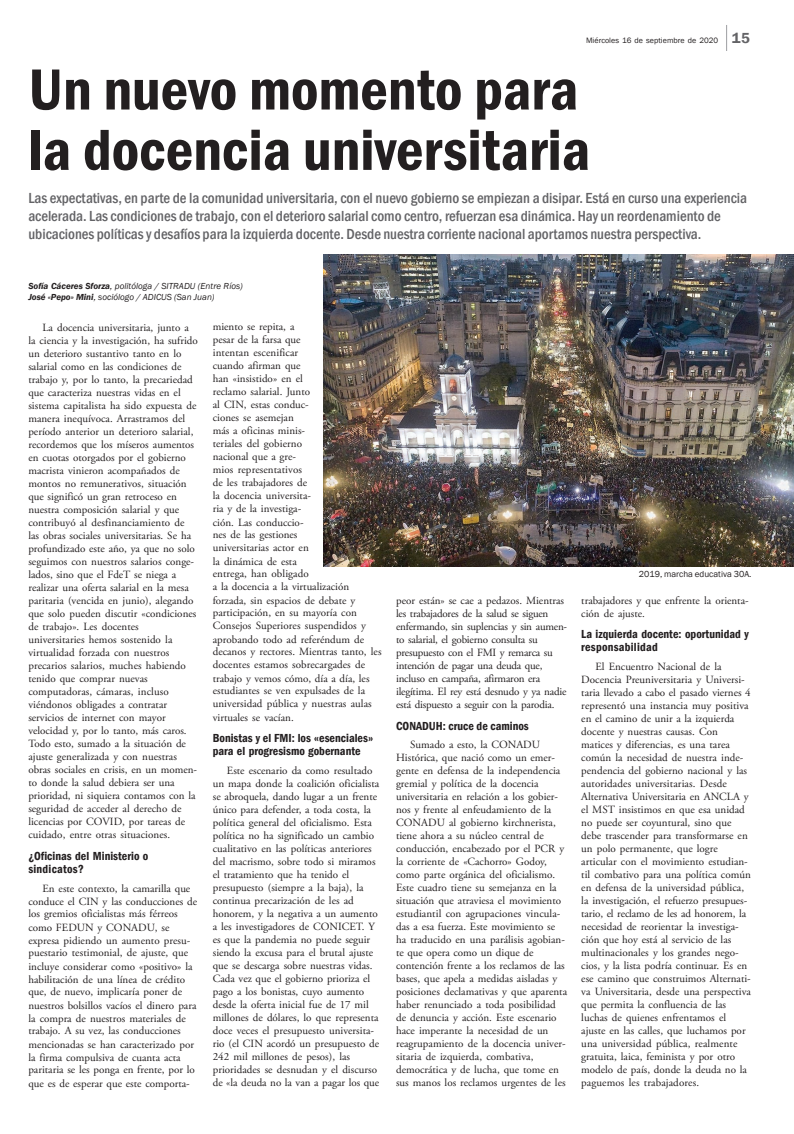
<style>
.page{position:relative;width:794px;height:1134px;background:#fff}
.page>*{position:absolute;margin:0;border:0;box-sizing:border-box;transform-origin:0 0}
.t1{font:60px/60.4px "Franklin Gothic Demi Cond";color:#231f20}
.t2{font:15px/18px "Franklin Gothic Medium Cond";color:#636366}
.t3{font:12px/13px "Franklin Gothic Demi Cond";color:#231f20}
.t4{font:11px/13px "Adobe Garamond Pro";color:#231f20}
.t5{font:11px/13px "Adobe Garamond Pro";letter-spacing:-.02em;color:#231f20}
.t6{font:italic 9px/11px "Franklin Gothic";color:#231f20}
.t7{font:9px "Franklin Gothic";color:#231f20}
.t8{font:8px "Franklin Gothic";letter-spacing:.005em;color:#231f20}
.s1{font-family:"Franklin Gothic Demi";font-size:15px;color:#636366}
.s2{font-family:"Franklin Gothic Demi"}
</style>
<div class="page">
<svg style="left:726px;top:25px;width:1px;height:26px"></svg>
<img style="left:324px;top:255px;width:470px;height:312px">
<p class="t8" style="left:586px;top:37px;width:165px">Miércoles 16 de septiembre de 2020 <span class="s1">15</span></p>
<h1 class="t1" style="left:28px;top:64px;width:563px">Un nuevo momento para la docencia universitaria</h1>
<p class="t2" style="left:28px;top:190px;width:720px">Las expectativas, en parte de la comunidad universitaria, con el nuevo gobierno se empiezan a disipar. Está en curso una experiencia acelerada. Las condiciones de trabajo, con el deterioro salarial como centro, refuerzan esa dinámica. Hay un reordenamiento de ubicaciones políticas y desafíos para la izquierda docente. Desde nuestra corriente nacional aportamos nuestra perspectiva.</p>
<p class="t6" style="left:28px;top:281px;width:216px"><span class="s2">Sofía Cáceres Sforza</span>, politóloga / SITRADU (Entre Ríos)<br><span class="s2">José «Pepo» Mini</span>, sociólogo / ADICUS (San Juan)</p>
<p class="t4" style="left:213px;top:321px;width:170px">miento se repita, a<br>pesar de la farsa que<br>intentan escenificar<br>cuando afirman que<br>han «insistido» en el<br>reclamo salarial. Junto<br>al CIN, estas conduc-<br>ciones se asemejan<br>más a oficinas minis-<br>teriales del gobierno<br>nacional que a gre-<br>mios representativos<br>de les trabajadores de<br>la docencia universita-<br>ria y de la investiga-<br>ción. Las conduccio-<br>nes de las gestiones<br>universitarias actor en<br>la dinámica de esta<br>entrega, han obligado<br>a la docencia a la virtualización forzada, sin espacios de debate y participación, en su mayoría con<br>Consejos Superiores suspendidos y aprobando todo ad referéndum de decanos y rectores. Mientras tanto, les docentes estamos sobrecargades de trabajo y vemos cómo, día a día, les estudiantes se ven expulsades de la universidad pública y nuestras aulas virtuales se vacían.</p>
<p class="t3" style="left:213px;top:732px;width:162px">Bonistas y el FMI: los «esenciales» para el progresismo gobernante</p>
<p class="t4" style="left:213px;top:765px;width:168px;text-indent:14px">Este escenario da como resultado un mapa donde la coalición oficialista se abroquela, dando lugar a un frente único para defender, a toda costa, la política general del oficialismo. Esta política no ha significado un cambio cualitativo en las políticas anteriores del macrismo, sobre todo si miramos el tratamiento que ha tenido el presupuesto (siempre a la baja), la continua precarización de les ad honorem, y la negativa a un aumento a les investigadores de CONICET. Y es que la pandemia no puede seguir siendo la excusa para el brutal ajuste que se descarga sobre nuestras vidas.<br>Cada vez que el gobierno prioriza el pago a los bonistas, cuyo aumento desde la oferta inicial fue de 17 mil millones de dólares, lo que representa doce veces el presupuesto universita&shy;rio (el CIN acordó un presupuesto de 242 mil millones de pesos), las prioridades se desnudan y el discurso de «la deuda no la van a pagar los que</p>
<p class="t4" style="left:28px;top:322px;width:171px;text-indent:14px">La docencia universitaria, junto a la ciencia y la investigación, ha sufrido un deterioro sustantivo tanto en lo salarial como en las condiciones de trabajo y, por lo tanto, la precariedad que caracteriza nuestras vidas en el sistema capitalista ha sido expuesta de manera inequívoca. Arrastramos del período anterior un deterioro salarial, recordemos que los míseros aumentos en cuotas otorgados por el gobierno macrista vinieron acompañados de montos no remunerativos, situación que significó un gran retroceso en nuestra composición salarial y que contribuyó al desfinanciamiento de las obras sociales universitarias. Se ha profundizado este año, ya que no solo seguimos con nuestros salarios conge&shy;lados, sino que el FdeT se niega a realizar una oferta salarial en la mesa paritaria (vencida en junio), alegando que solo pueden discutir «condiciones de trabajo». Les docentes<br>universitaries hemos sostenido la virtualidad forzada con nuestros precarios salarios, muches habiendo tenido que comprar nuevas computadoras, cámaras, incluso viéndonos obligades a contratar servicios de internet con mayor velocidad y, por lo tanto, más caros.<br>Todo esto, sumado a la situación de ajuste generalizada y con nuestras obras sociales en crisis, en un momen&shy;to donde la salud debiera ser una prioridad, ni siquiera contamos con la seguridad de acceder al derecho de licencias por COVID, por tareas de cuidado, entre otras situaciones.</p>
<p class="t3" style="left:28px;top:850px;width:122px">¿Oficinas del Ministerio o sindicatos?</p>
<p class="t4" style="left:28px;top:882px;width:170px;text-indent:14px">En este contexto, la camarilla que conduce el CIN y las conducciones de los gremios oficialistas más férreos como FEDUN y CONADU, se expresa pidiendo un aumento presu&shy;puestario testimonial, de ajuste, que incluye considerar como «positivo» la habilitación de una línea de crédito que, de nuevo, implicaría poner de nuestros bolsillos vacíos el dinero para la compra de nuestros materiales de trabajo. A su vez, las conducciones mencionadas se han caracterizado por la firma compulsiva de cuanta acta paritaria se les ponga en frente, por lo que es de esperar que este comporta-</p>
<p class="t5" style="left:396px;top:595px;width:173px">peor están» se cae a pedazos. Mientras les trabajadores de la salud se siguen enfermando, sin suplencias y sin aumen&shy;to salarial, el gobierno consulta su presupuesto con el FMI y remarca su intención de pagar una deuda que, incluso en campaña, afirmaron era ilegítima. El rey está desnudo y ya nadie está dispuesto a seguir con la parodia.</p>
<p class="t3" style="left:396px;top:720px;width:134px">CONADUH: cruce de caminos</p>
<p class="t4" style="left:396px;top:739px;width:173px;text-indent:14px">Sumado a esto, la CONADU Histórica, que nació como un emer&shy;gente en defensa de la independencia gremial y política de la docencia universitaria en relación a los gobier&shy;nos y frente al enfeudamiento de la CONADU al gobierno kirchnerista, tiene ahora a su núcleo central de conducción, encabezado por el PCR y la corriente de «Cachorro» Godoy, como parte orgánica del oficialismo.<br>Este cuadro tiene su semejanza en la situación que atraviesa el movimiento estudiantil con agrupaciones vincula&shy;das a esa fuerza. Este movimiento se ha traducido en una parálisis agobian&shy;te que opera como un dique de contención frente a los reclamos de las bases, que apela a medidas aisladas y posiciones declamativas y que aparenta haber renunciado a toda posibilidad de denuncia y acción. Este escenario hace imperante la necesidad de un reagrupamiento de la docencia univer&shy;sitaria de izquierda, combativa, democrática y de lucha, que tome en sus manos los reclamos urgentes de les</p>
<p class="t7" style="left:639px;top:571px;width:114px">2019, marcha educativa 30A.</p>
<p class="t4" style="left:581px;top:595px;width:169px">trabajadores y que enfrente la orienta&shy;ción de ajuste.</p>
<p class="t3" style="left:581px;top:629px;width:169px">La izquierda docente: oportunidad y responsabilidad</p>
<p class="t4" style="left:581px;top:661px;width:171px;text-indent:14px">El Encuentro Nacional de la Docencia Preuniversitaria y Universi&shy;taria llevado a cabo el pasado viernes 4 representó una instancia muy positiva en el camino de unir a la izquierda docente y nuestras causas. Con matices y diferencias, es una tarea común la necesidad de nuestra inde&shy;pendencia del gobierno nacional y las autoridades universitarias. Desde Alternativa Universitaria en ANCLA y el MST insistimos en que esa unidad no puede ser coyuntural, sino que debe trascender para transformarse en un polo permanente, que logre articular con el movimiento estudian&shy;til combativo para una política común en defensa de la universidad pública, la investigación, el refuerzo presupues&shy;tario, el reclamo de les ad honorem, la necesidad de reorientar la investiga&shy;ción que hoy está al servicio de las multinacionales y los grandes nego&shy;cios, y la lista podría continuar. Es en ese camino que construimos Alternati&shy;va Universitaria, desde una perspectiva que permita la confluencia de las luchas de quienes enfrentamos el ajuste en las calles, que luchamos por una universidad pública, realmente gratuita, laica, feminista y por otro modelo de país, donde la deuda no la paguemos les trabajadores.</p>
</div>
